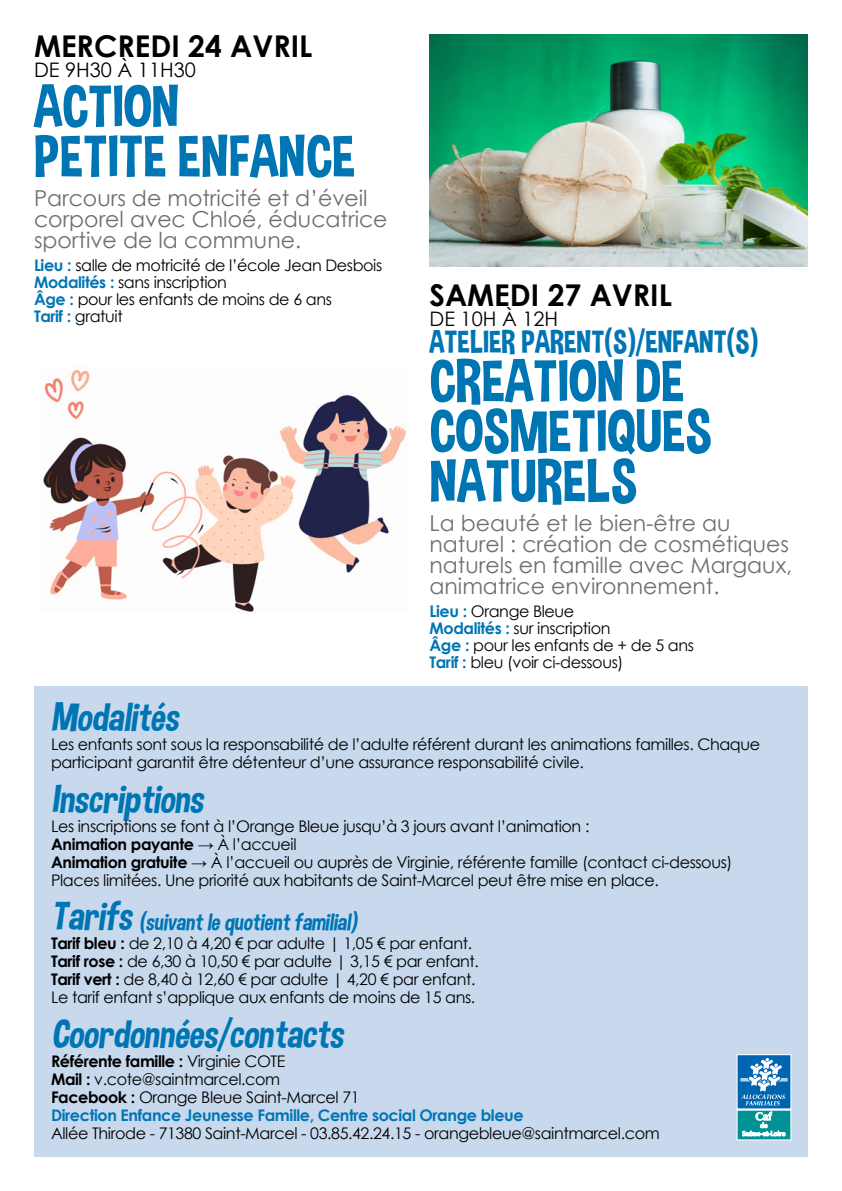
<style>
.page{position:relative;width:842px;height:1191px;background:#fff}
.page>*{position:absolute;margin:0;border:0;box-sizing:border-box;transform-origin:0 0}
.t1{font:60px/50px "Dimbo";color:#0075b3}
.t2{font:italic 40px "Dimbo";color:#0075b3}
.t3{font:32px "Dimbo";color:#0075b3}
.t4{font:700 30px "Century Gothic";color:#000}
.t5{font:italic 24px "Dimbo";color:#0075b3}
.t6{font:22px/21px "Century Gothic";color:#706f6f}
.t7{font:20px "Century Gothic";color:#000}
.t8{font:16px/18px "Century Gothic";letter-spacing:-.025em;color:#000}
.s1{font-weight:700;color:#0075b3}
.s2{font-weight:700}
.s3{font-size:40px}
</style>
<div class="page">
<div style="left:34px;top:686px;width:774px;height:471px;background:#c8d9ee"></div>
<img style="left:43px;top:370px;width:363px;height:242px">
<img style="left:429px;top:34px;width:379px;height:232px">
<div style="left:737px;top:1054px;width:54px;height:55px;background:#0065b1;border:1px solid #fff"></div>
<svg style="left:737px;top:1058px;width:54px;height:82px"></svg>
<h3 class="t4" style="left:34px;top:32px;width:280px">MERCREDI 24 AVRIL</h3>
<p class="t7" style="left:34px;top:61px;width:163px">DE 9H30 À 11H30</p>
<h1 class="t1" style="left:34px;top:79px;width:323px">ACTION<br>PETITE ENFANCE</h1>
<h3 class="t6" style="left:34px;top:189px;width:355px">Parcours de motricité et d’éveil corporel avec Chloé, éducatrice sportive de la commune.</h3>
<p class="t8" style="left:34px;top:258px;width:350px;line-height:17px"><span class="s1">Lieu :</span> salle de motricité de l’école Jean Desbois<br><span class="s1">Modalités :</span> sans inscription<br><span class="s1">Âge :</span> pour les enfants de moins de 6 ans<br><span class="s1">Tarif :</span> gratuit</p>
<h3 class="t4" style="left:429px;top:281px;width:244px">SAMEDI 27 AVRIL</h3>
<p class="t7" style="left:429px;top:310px;width:130px">DE 10H À 12H</p>
<h3 class="t3" style="left:429px;top:324px;width:330px">ATELIER PARENT(S)/ENFANT(S)</h3>
<h1 class="t1" style="left:429px;top:353px;width:284px">CREATION DE<br>COSMETIQUES<br>NATURELS</h1>
<h3 class="t6" style="left:429px;top:514px;width:364px">La beauté et le bien-être au naturel : création de cosmétiques naturels en famille avec Margaux, animatrice environnement.</h3>
<p class="t8" style="left:429px;top:603px;width:266px;line-height:17px"><span class="s1">Lieu :</span> Orange Bleue<br><span class="s1">Modalités :</span> sur inscription<br><span class="s1">Âge :</span> pour les enfants de + de 5 ans<br><span class="s1">Tarif :</span> bleu (voir ci-dessous)</p>
<h2 class="t2" style="left:51px;top:698px;width:129px">Modalités</h2>
<p class="t8" style="left:51px;top:735px;width:711px">Les enfants sont sous la responsabilité de l’adulte référent durant les animations familles. Chaque participant garantit être détenteur d’une assurance responsabilité civile.</p>
<h2 class="t2" style="left:51px;top:780px;width:154px">Inscriptions</h2>
<p class="t8" style="left:51px;top:816px;width:683px">Les inscriptions se font à l’Orange Bleue jusqu’à 3 jours avant l’animation :<br><span class="s2">Animation payante →</span> À l’accueil<br><span class="s2">Animation gratuite →</span> À l’accueil ou auprès de Virginie, référente famille (contact ci-dessous)<br>Places limitées. Une priorité aux habitants de Saint-Marcel peut être mise en place.</p>
<h3 class="t5" style="left:51px;top:911px;width:308px"><span class="s3">Tarifs</span> (suivant le quotient familial)</h3>
<p class="t8" style="left:51px;top:935px;width:429px"><span class="s2">Tarif bleu :</span> de 2,10 à 4,20 € par adulte | 1,05 € par enfant.<br><span class="s2">Tarif rose :</span> de 6,30 à 10,50 € par adulte | 3,15 € par enfant.<br><span class="s2">Tarif vert :</span> de 8,40 à 12,60 € par adulte | 4,20 € par enfant.<br>Le tarif enfant s’applique aux enfants de moins de 15 ans.</p>
<h2 class="t2" style="left:51px;top:1015px;width:293px">Coordonnées/contacts</h2>
<p class="t8" style="left:51px;top:1053px;width:474px"><span class="s2">Référente famille :</span> Virginie COTE<br><span class="s2">Mail :</span> v.cote@saintmarcel.com<br><span class="s2">Facebook :</span> Orange Bleue Saint-Marcel 71<br><span class="s1">Direction Enfance Jeunesse Famille, Centre social Orange bleue</span></p>
<p class="t8" style="left:51px;top:1125px;width:610px">Allée Thirode - 71380 Saint-Marcel - 03.85.42.24.15 - orangebleue@saintmarcel.com</p>
</div>
